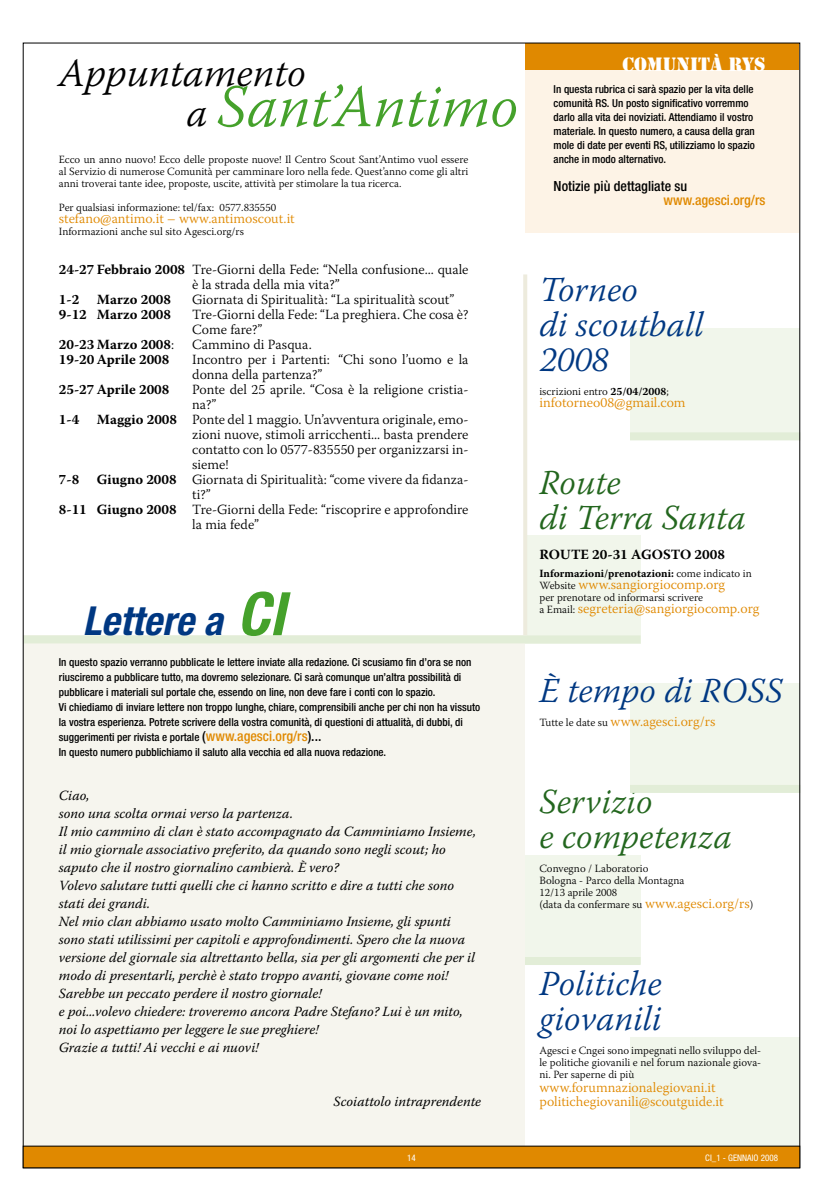
<style>
.page{position:relative;width:823px;height:1191px;background:#fff}
.page>*{position:absolute;margin:0;border:0;box-sizing:border-box;transform-origin:0 0}
.t1{font:italic 300 60px "Warnock Pro";color:#45a12b}
.t2{font:italic 300 40px "Warnock Pro";color:#000}
.t3{font:italic 700 condensed 40px "Helvetica Neue";color:#003882}
.t4{font:italic 300 35px/35px "Warnock Pro";color:#003882}
.t5{font:italic 300 35px/35px "Warnock Pro";color:#23661e}
.t6{font:18px "Stencil";color:#fff}
.t7{font:italic 14px/18px "Warnock Pro";color:#000}
.t8{font:300 14px/15px "Warnock Pro";color:#000}
.t9{font:300 14px/14px "Warnock Pro";color:#e08900}
.t10{font:700 14px "Warnock Pro";color:#000}
.t11{font:500 condensed 14px "Helvetica Neue";color:#000}
.t12{font:500 condensed 14px "Helvetica Neue";color:#e08900}
.t13{font:500 condensed 11px/15px "Helvetica Neue";color:#000}
.t14{font:300 11px/12px "Warnock Pro";color:#000;text-align:justify}
.t15{font:700 11px "Warnock Pro";color:#000}
.t16{font:condensed 9px "Helvetica Neue";color:#fff}
.s1{font-size:40px;color:#000}
.s2{font-weight:700}
.s3{font-weight:300}
.s4{font-size:60px;color:#45a12b}
.s5{font-size:14px}
.s6{font-size:14px;color:#e08900}
.s7{font-size:11px;color:#000}
</style>
<div class="page">
<div style="left:629px;top:1037px;width:169px;height:108px;background:#f1f6eb"></div>
<div style="left:525px;top:855px;width:115px;height:109px;background:#f1f6eb"></div>
<div style="left:629px;top:683px;width:169px;height:109px;background:#f1f6eb"></div>
<div style="left:525px;top:535px;width:115px;height:108px;background:#f1f6eb"></div>
<div style="left:629px;top:328px;width:169px;height:111px;background:#f1f6eb"></div>
<div style="left:470px;top:957px;width:170px;height:8px;background:#e2edd7"></div>
<div style="left:629px;top:432px;width:170px;height:8px;background:#e2edd7"></div>
<div style="left:525px;top:57px;width:273px;height:175px;background:#fdf3e6"></div>
<div style="left:23px;top:635px;width:502px;height:510px;background:#f6f5ee"></div>
<div style="left:525px;top:43px;width:273px;height:27px;background:#e08900"></div>
<div style="left:24px;top:635px;width:616px;height:8px;background:#e2edd7"></div>
<div style="left:629px;top:785px;width:170px;height:8px;background:#e2edd7"></div>
<hr style="left:523px;top:274px;width:4px;height:361px;background:#edebdd">
<div style="left:23px;top:1146px;width:776px;height:21px;background:#e08900"></div>
<h2 class="t2" style="left:59px;top:49px;width:248px">Appuntamento</h2>
<h1 class="t1" style="left:186px;top:70px;width:333px"><span class="s1">a</span> Sant’Antimo</h1>
<p class="t14" style="left:59px;top:153px;width:411px">Ecco un anno nuovo! Ecco delle proposte nuove! Il Centro Scout Sant’Antimo vuol essere al Servizio di numerose Comunità per camminare loro nella fede. Quest’anno come gli altri anni troverai tante idee, proposte, uscite, attività per stimolare la tua ricerca.</p>
<p class="t14" style="left:59px;top:201px;width:219px">Per qualsiasi informazione: tel/fax: 0577.835550</p>
<p class="t9" style="left:59px;top:211px;width:237px">stefano@antimo.it – www.antimoscout.it</p>
<p class="t14" style="left:59px;top:225px;width:186px">Informazioni anche sul sito Agesci.org/rs</p>
<p class="t8" style="left:59px;top:261px;width:411px;text-align:center"><span class="s2">24-27 Febbraio 2008</span> Tre-Giorni della Fede: “Nella confusione... quale è la strada della mia vita?”</p>
<p class="t10" style="left:59px;top:290px;width:22px">1-2</p>
<p class="t10" style="left:97px;top:290px;width:76px">Marzo 2008</p>
<p class="t8" style="left:192px;top:291px;width:263px">Giornata di Spiritualità: “La spiritualità scout”</p>
<p class="t10" style="left:59px;top:305px;width:114px">9-12 Marzo 2008</p>
<p class="t8" style="left:192px;top:306px;width:277px">Tre-Giorni della Fede: “La preghiera. Che cosa è?<br>Come fare?”</p>
<p class="t10" style="left:59px;top:335px;width:117px">20-23 Marzo 2008<span class="s3">:</span></p>
<p class="t8" style="left:192px;top:336px;width:121px">Cammino di Pasqua.</p>
<p class="t10" style="left:59px;top:350px;width:112px">19-20 Aprile 2008</p>
<p class="t8" style="left:192px;top:351px;width:277px">Incontro per i Partenti: “Chi sono l’uomo e la donna della partenza?”</p>
<p class="t10" style="left:59px;top:380px;width:112px">25-27 Aprile 2008</p>
<p class="t8" style="left:192px;top:381px;width:277px">Ponte del 25 aprile. “Cosa è la religione cristia&shy;na?”</p>
<p class="t10" style="left:59px;top:410px;width:22px">1-4</p>
<p class="t8" style="left:192px;top:411px;width:277px;text-align:justify;text-indent:-95px"><span class="s2">Maggio 2008</span> Ponte del 1 maggio. Un’avventura originale, emo&shy;zioni nuove, stimoli arricchenti... basta prendere contatto con lo 0577-835550 per organizzarsi in&shy;sieme!</p>
<p class="t10" style="left:59px;top:470px;width:22px">7-8</p>
<p class="t8" style="left:97px;top:471px;width:373px"><span class="s2">Giugno 2008</span> Giornata di Spiritualità: “come vivere da fidanza-</p>
<p class="t8" style="left:192px;top:486px;width:20px">ti?”</p>
<p class="t8" style="left:59px;top:501px;width:411px"><span class="s2">8-11 Giugno 2008</span> Tre-Giorni della Fede: “riscoprire e approfondire</p>
<p class="t8" style="left:192px;top:516px;width:68px">la mia fede”</p>
<h2 class="t3" style="left:83px;top:597px;width:204px">Lettere a <span class="s4">CI</span></h2>
<p class="t13" style="left:59px;top:654px;width:422px">In questo spazio verranno pubblicate le lettere inviate alla redazione. Ci scusiamo fin d’ora se non riusciremo a pubblicare tutto, ma dovremo selezionare. Ci sarà comunque un’altra possibilità di pubblicare i materiali sul portale che, essendo on line, non deve fare i conti con lo spazio.<br>Vi chiediamo di inviare lettere non troppo lunghe, chiare, comprensibili anche per chi non ha vissuto la vostra esperienza. Potrete scrivere della vostra comunità, di questioni di attualità, di dubbi, di suggerimenti per rivista e portale <span class="s5">(</span><span class="s6">www.agesci.org/rs</span><span class="s5">)...<br></span>In questo numero pubblichiamo il saluto alla vecchia ed alla nuova redazione.</p>
<p class="t7" style="left:59px;top:786px;width:418px">Ciao,<br>sono una scolta ormai verso la partenza.<br>Il mio cammino di clan è stato accompagnato da Camminiamo Insieme, il mio giornale associativo preferito, da quando sono negli scout; ho saputo che il nostro giornalino cambierà. È vero?<br>Volevo salutare tutti quelli che ci hanno scritto e dire a tutti che sono stati dei grandi.<br>Nel mio clan abbiamo usato molto Camminiamo Insieme, gli spunti sono stati utilissimi per capitoli e approfondimenti. Spero che la nuova versione del giornale sia altrettanto bella, sia per gli argomenti che per il modo di presentarli, perchè è stato troppo avanti, giovane come noi!<br>Sarebbe un peccato perdere il nostro giornale!<br>e poi...volevo chiedere: troveremo ancora Padre Stefano? Lui è un mito, noi lo aspettiamo per leggere le sue preghiere!<br>Grazie a tutti! Ai vecchi e ai nuovi!</p>
<p class="t7" style="left:333px;top:1092px;width:149px">Scoiattolo intraprendente</p>
<h3 class="t6" style="left:622px;top:53px;width:145px">COMUNITÀ RYS</h3>
<p class="t13" style="left:553px;top:81px;width:203px;line-height:14px">In questa rubrica ci sarà spazio per la vita delle comunità RS. Un posto significativo vorremmo darlo alla vita dei noviziati. Attendiamo il vostro materiale. In questo numero, a causa della gran mole di date per eventi RS, utilizziamo lo spazio anche in modo alternativo.</p>
<p class="t11" style="left:553px;top:177px;width:135px">Notizie più dettagliate su</p>
<p class="t12" style="left:663px;top:191px;width:103px">www.agesci.org/rs</p>
<h3 class="t4" style="left:539px;top:271px;width:166px">Torneo<br>di scoutball<br>2008</h3>
<p class="t14" style="left:539px;top:385px;width:131px">iscrizioni entro <span class="s2">25/04/2008</span>;</p>
<p class="t9" style="left:539px;top:395px;width:148px">infotorneo08@gmail.com</p>
<h3 class="t5" style="left:539px;top:464px;width:208px">Route<br>di Terra Santa</h3>
<p class="t10" style="left:539px;top:546px;width:187px">ROUTE 20-31 AGOSTO 2008</p>
<p class="t15" style="left:539px;top:567px;width:214px">Informazioni/prenotazioni: <span class="s3">come indicato in</span></p>
<p class="t9" style="left:539px;top:577px;width:187px"><span class="s7">Website</span> www.sangiorgiocomp.org</p>
<p class="t14" style="left:539px;top:591px;width:165px">per prenotare od informarsi scrivere</p>
<p class="t9" style="left:539px;top:601px;width:221px"><span class="s7">a Email:</span> segreteria@sangiorgiocomp.org</p>
<h3 class="t4" style="left:539px;top:672px;width:244px">È tempo di ROSS</h3>
<p class="t9" style="left:539px;top:713px;width:177px"><span class="s7">Tutte le date su</span> www.agesci.org/rs</p>
<h3 class="t5" style="left:539px;top:783px;width:194px">Servizio<br>e competenza</h3>
<p class="t14" style="left:539px;top:862px;width:215px;text-align:left">Convegno / Laboratorio<br>Bologna - Parco della Montagna<br>12/13 aprile 2008<br>(data da confermare su <span class="s6">www.agesci.org/rs</span>)</p>
<h3 class="t4" style="left:539px;top:965px;width:124px">Politiche giovanili</h3>
<p class="t14" style="left:539px;top:1044px;width:223px">Agesci e Cngei sono impegnati nello sviluppo del&shy;le politiche giovanili e nel forum nazionale giova&shy;ni. Per saperne di più</p>
<p class="t9" style="left:539px;top:1080px;width:186px">www.forumnazionalegiovani.it politichegiovanili@scoutguide.it</p>
<p class="t16" style="left:407px;top:1152px;width:10px">14</p>
<p class="t16" style="left:705px;top:1152px;width:74px">CI_1 - GENNAIO 2008</p>
</div>
